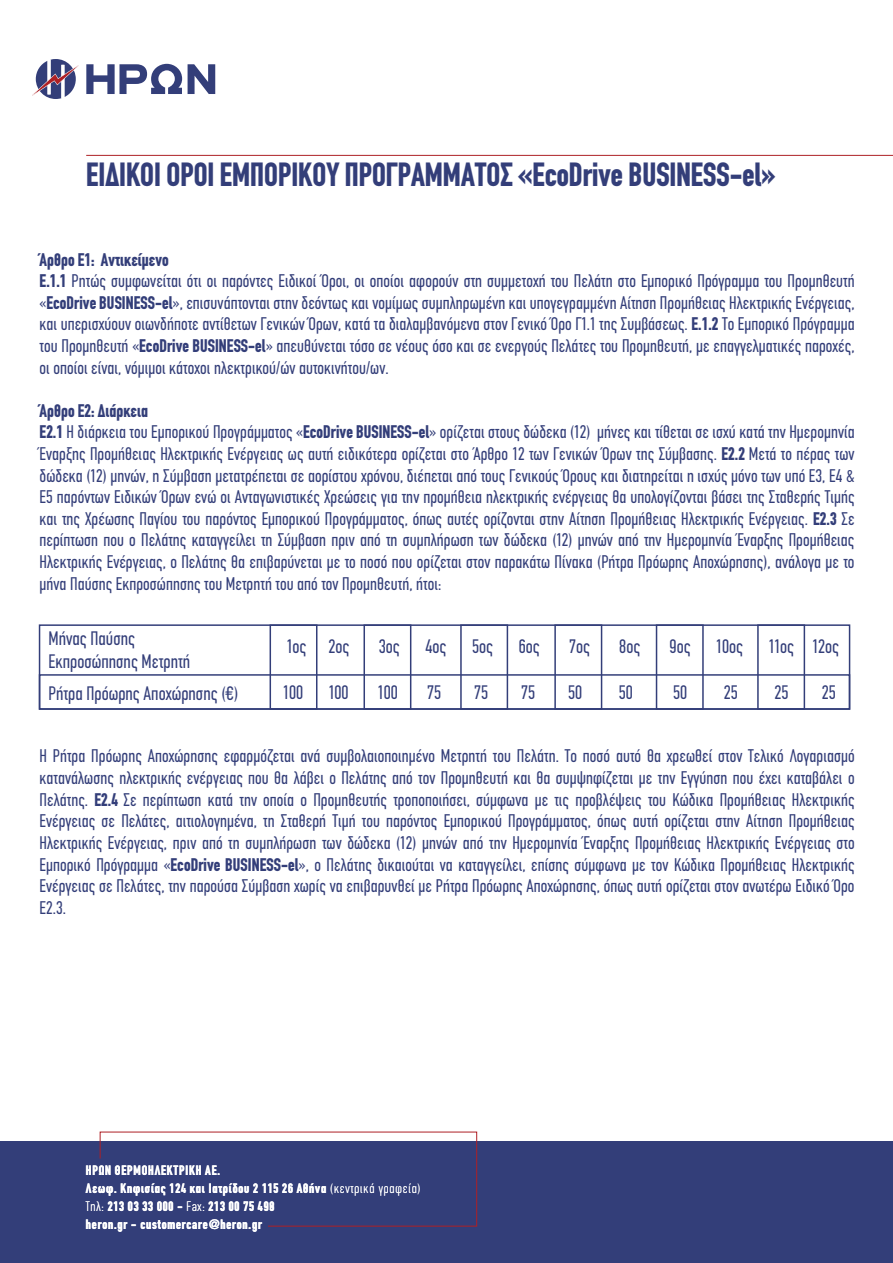
<style>
.page{position:relative;width:893px;height:1263px;background:#fff}
.page>*{position:absolute;margin:0;border:0;box-sizing:border-box;transform-origin:0 0}
.t1{font:700 33px "CF Din Condensed";color:#333e79}
.t2{font:condensed 19.2px/22.4px "CF Din";color:#333e79}
.t3{font:condensed 18px/21.6px "CF Din";letter-spacing:.005em;color:#333e79;text-align:justify}
.t4{font:700 18px "CF Din Condensed";letter-spacing:.005em;color:#333e79}
.t5{font:700 13.5px/18px "CF Din Condensed";letter-spacing:.06em;color:#fff}
.s1{font-family:"CF Din Condensed";font-weight:700;font-stretch:normal}
.s2{font-family:"CF Din";font-weight:300;font-stretch:condensed}
</style>
<div class="page">
<div style="left:0;top:1141px;width:893px;height:122px;background:#333e79"></div>
<svg style="left:32px;top:59px;width:47px;height:40px"></svg>
<svg style="left:86px;top:64px;width:96px;height:30px"></svg>
<svg style="left:188px;top:64px;width:27px;height:30px"></svg>
<svg style="left:99px;top:1131px;width:378px;height:96px"></svg>
<hr style="left:86px;top:155px;width:807px;height:1px;background:#ae2025">
<div style="left:39px;top:624px;width:811px;height:86px;border:2px solid #333e79"></div>
<div style="left:39px;top:674px;width:811px;height:36px;border:2px solid #333e79"></div>
<div style="left:270px;top:624px;width:47px;height:86px;border:2px solid #333e79"></div>
<div style="left:363px;top:624px;width:48px;height:86px;border:2px solid #333e79"></div>
<div style="left:460px;top:624px;width:48px;height:86px;border:2px solid #333e79"></div>
<div style="left:554px;top:624px;width:48px;height:86px;border:2px solid #333e79"></div>
<div style="left:656px;top:624px;width:48px;height:86px;border:2px solid #333e79"></div>
<div style="left:757px;top:624px;width:48px;height:86px;border:2px solid #333e79"></div>
<h1 class="t1" style="left:86px;top:157px;width:691px">ΕΙ∆ΙΚΟΙ ΟΡΟΙ ΕΜΠΟΡΙΚΟΥ ΠΡΟΓΡΑΜΜΑΤΟΣ «EcoDrive ΒUSINESS-el»</h1>
<p class="t4" style="left:40px;top:250px;width:131px">Άρθρο Ε1: Αντικείµενο</p>
<p class="t3" style="left:40px;top:270px;width:817px"><span class="s1">Ε.1.1</span> Ρητώς συµφωνείται ότι οι παρόντες Ειδικοί Όροι, οι οποίοι αφορούν στη συµµετοχή του Πελάτη στο Εµπορικό Πρόγραµµα του Προµηθευτή «<span class="s1">EcoDrive BUSINESS-el</span>», επισυνάπτονται στην δεόντως και νοµίµως συµπληρωµένη και υπογεγραµµένη Αίτηση Προµήθειας Ηλεκτρικής Ενέργειας, και υπερισχύουν οιωνδήποτε αντίθετων Γενικών Όρων, κατά τα διαλαµβανόµενα στον Γενικό Όρο Γ1.1 της Συµβάσεως. <span class="s1">Ε.1.2</span> Το Εµπορικό Πρόγραµµα του Προµηθευτή «<span class="s1">EcoDrive BUSINESS-el</span>» απευθύνεται τόσο σε νέους όσο και σε ενεργούς Πελάτες του Προµηθευτή, µε επαγγελµατικές παροχές, οι οποίοι είναι, νόµιµοι κάτοχοι ηλεκτρικού/ών αυτοκινήτου/ων.</p>
<p class="t4" style="left:40px;top:401px;width:110px">Άρθρο Ε2: ∆ιάρκεια</p>
<p class="t3" style="left:40px;top:422px;width:817px"><span class="s1">E2.1</span> Η διάρκεια του Εµπορικού Προγράµµατος «<span class="s1">EcoDrive BUSINESS-el</span>» ορίζεται στους δώδεκα (12) µήνες και τίθεται σε ισχύ κατά την Ηµεροµηνία Έναρξης Προµήθειας Ηλεκτρικής Ενέργειας ως αυτή ειδικότερα ορίζεται στο Άρθρο 12 των Γενικών Όρων της Σύµβασης. <span class="s1">E2.2</span> Μετά το πέρας των δώδεκα (12) µηνών, η Σύµβαση µετατρέπεται σε αορίστου χρόνου, διέπεται από τους Γενικούς Όρους και διατηρείται η ισχύς µόνο των υπό Ε3, Ε4 &amp; Ε5 παρόντων Ειδικών Όρων ενώ οι Ανταγωνιστικές Χρεώσεις για την προµήθεια ηλεκτρικής ενέργειας θα υπολογίζονται βάσει της Σταθερής Τιµής και της Χρέωσης Παγίου του παρόντος Εµπορικού Προγράµµατος, όπως αυτές ορίζονται στην Αίτηση Προµήθειας Ηλεκτρικής Ενέργειας. <span class="s1">E2.3</span> Σε περίπτωση που ο Πελάτης καταγγείλει τη Σύµβαση πριν από τη συµπλήρωση των δώδεκα (12) µηνών από την Ηµεροµηνία Έναρξης Προµήθειας Ηλεκτρικής Ενέργειας, ο Πελάτης θα επιβαρύνεται µε το ποσό που ορίζεται στον παρακάτω Πίνακα (Ρήτρα Πρόωρης Αποχώρησης), ανάλογα µε το µήνα Παύσης Εκπροσώπησης του Μετρητή του από τον Προµηθευτή, ήτοι:</p>
<p class="t2" style="left:49px;top:627px;width:143px">Μήνας Παύσης<br>Εκπροσώπησης Μετρητή</p>
<p class="t2" style="left:49px;top:682px;width:191px">Ρήτρα Πρόωρης Αποχώρησης (€)</p>
<p class="t2" style="left:287px;top:635px;width:64px">1ος 2ος</p>
<p class="t2" style="left:379px;top:635px;width:23px">3ος</p>
<p class="t2" style="left:425px;top:635px;width:23px">4ος</p>
<p class="t2" style="left:472px;top:635px;width:23px">5ος</p>
<p class="t2" style="left:519px;top:635px;width:23px">6ος</p>
<p class="t2" style="left:569px;top:635px;width:22px">7ος</p>
<p class="t2" style="left:619px;top:635px;width:23px">8ος</p>
<p class="t2" style="left:670px;top:635px;width:23px">9ος</p>
<p class="t2" style="left:716px;top:635px;width:28px">10ος</p>
<p class="t2" style="left:769px;top:635px;width:72px">11ος 12ος</p>
<p class="t2" style="left:283px;top:682px;width:21px">100</p>
<p class="t2" style="left:329px;top:682px;width:21px">100</p>
<p class="t2" style="left:378px;top:682px;width:21px">100</p>
<p class="t2" style="left:427px;top:682px;width:16px">75</p>
<p class="t2" style="left:474px;top:682px;width:16px">75</p>
<p class="t2" style="left:521px;top:682px;width:16px">75</p>
<p class="t2" style="left:568px;top:682px;width:16px">50</p>
<p class="t2" style="left:619px;top:682px;width:16px">50</p>
<p class="t2" style="left:673px;top:682px;width:16px">50</p>
<p class="t2" style="left:724px;top:682px;width:16px">25</p>
<p class="t2" style="left:775px;top:682px;width:16px">25</p>
<p class="t2" style="left:822px;top:682px;width:16px">25</p>
<p class="t3" style="left:40px;top:746px;width:817px">Η Ρήτρα Πρόωρης Αποχώρησης εφαρµόζεται ανά συµβολαιοποιηµένο Μετρητή του Πελάτη. Το ποσό αυτό θα χρεωθεί στον Τελικό Λογαριασµό κατανάλωσης ηλεκτρικής ενέργειας που θα λάβει ο Πελάτης από τον Προµηθευτή και θα συµψηφίζεται µε την Εγγύηση που έχει καταβάλει ο Πελάτης. <span class="s1">Ε2.4</span> Σε περίπτωση κατά την οποία ο Προµηθευτής τροποποιήσει, σύµφωνα µε τις προβλέψεις του Κώδικα Προµήθειας Ηλεκτρικής Ενέργειας σε Πελάτες, αιτιολογηµένα, τη Σταθερή Τιµή του παρόντος Εµπορικού Προγράµµατος, όπως αυτή ορίζεται στην Αίτηση Προµήθειας Ηλεκτρικής Ενέργειας, πριν από τη συµπλήρωση των δώδεκα (12) µηνών από την Ηµεροµηνία Έναρξης Προµήθειας Ηλεκτρικής Ενέργειας στο Εµπορικό Πρόγραµµα «<span class="s1">EcoDrive BUSINESS-el</span>», ο Πελάτης δικαιούται να καταγγείλει, επίσης σύµφωνα µε τον Κώδικα Προµήθειας Ηλεκτρικής Ενέργειας σε Πελάτες, την παρούσα Σύµβαση χωρίς να επιβαρυνθεί µε Ρήτρα Πρόωρης Αποχώρησης, όπως αυτή ορίζεται στον ανωτέρω Ειδικό Όρο Ε2.3.</p>
<p class="t5" style="left:86px;top:1161px;width:336px">ΗΡΩΝ ΘΕΡΜΟΗΛΕΚΤΡΙΚΗ ΑΕ.<br>Λεωφ. Κηφισίας 124 και Ιατρίδου 2 115 26 Αθήνα <span class="s2">(κεντρικά γραφεία)<br>Τηλ:</span> 213 03 33 000 - <span class="s2">Fax:</span> 213 00 75 498<br>heron.gr - customercare@heron.gr</p>
<p class="t5" style="left:269px;top:1197px;width:6px">9</p>
</div>
